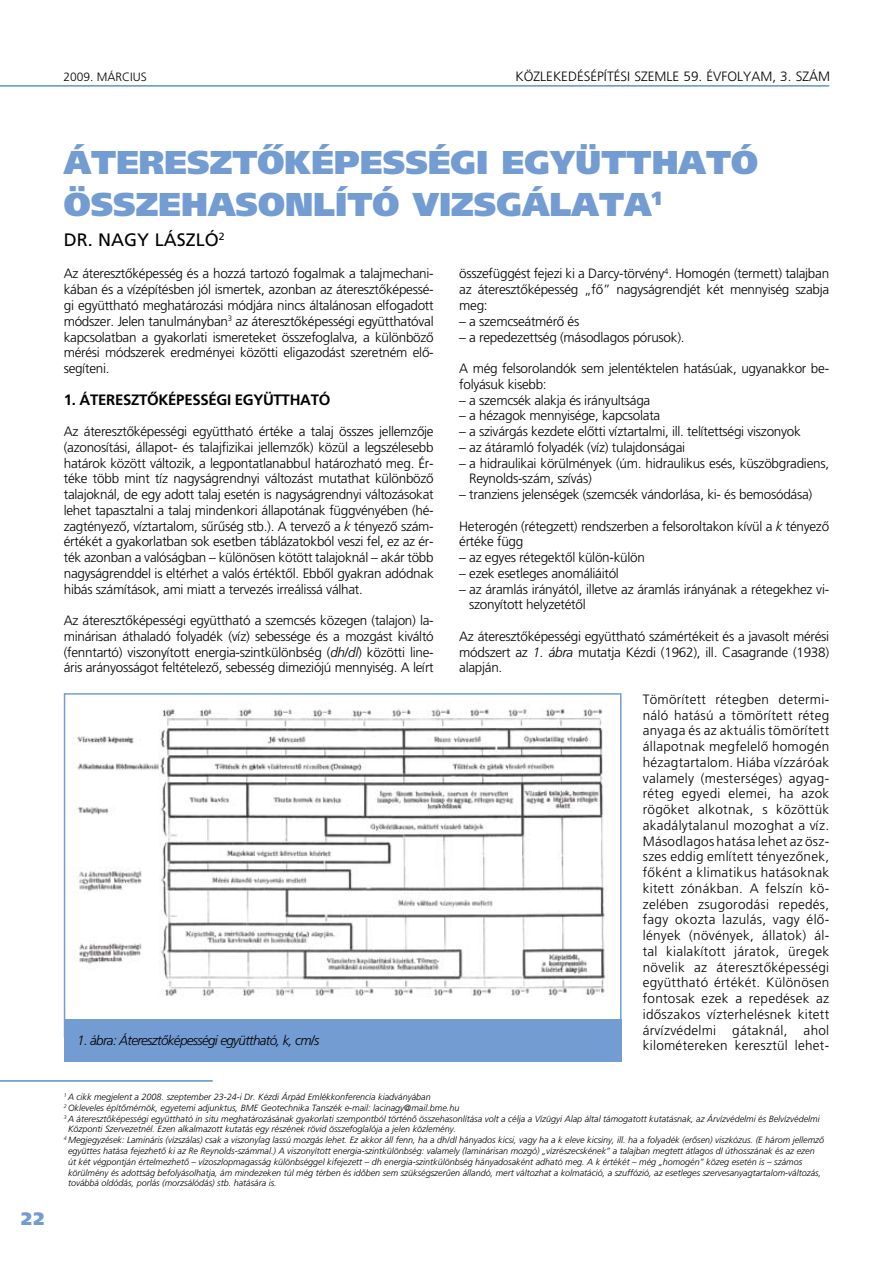
<style>
.page{position:relative;width:893px;height:1263px;background:#fff}
.page>*{position:absolute;margin:0;border:0;box-sizing:border-box;transform-origin:0 0}
.t1{font:900 33px/42px "Frutiger H";color:#739cd2}
.t2{font:18px "Frutiger H";color:#000}
.t3{font:900 18px "Frutiger H";color:#739cd2}
.t4{font:700 15px "Frutiger H";color:#000}
.t5{font:300 13.5px/15.8px "Frutiger H";letter-spacing:-.02em;color:#000;text-align:justify}
.t6{font:italic 300 13.5px "Frutiger H";letter-spacing:-.05em;color:#000}
.t7{font:300 13.5px "Frutiger H";color:#000}
.t8{font:300 12px "Frutiger H";color:#000}
.t9{font:italic 300 9px "Frutiger H";color:#000}
.s1{font-style:italic}
</style>
<div class="page">
<hr style="left:0;top:85px;width:829px;height:2px;background:#739cd2">
<hr style="left:0;top:1080px;width:213px;height:2px;background:#739cd2">
<img style="left:77px;top:703px;width:529px;height:294px">
<div style="left:64px;top:1019px;width:557px;height:42px;background:#739cd2"></div>
<p class="t8" style="left:63px;top:70px;width:85px">2009. MÁRCIUS</p>
<p class="t7" style="left:515px;top:69px;width:200px">KÖZLEKEDÉSÉPÍTÉSI SZEMLE 59. évfolyam</p>
<p class="t5" style="left:772px;top:69px;width:33px">, 3. szám</p>
<h2 class="t3" style="left:21px;top:1208px;width:13px">22</h2>
<h1 class="t1" style="left:64px;top:141px;width:695px">ÁTERESZTôKÉPESSÉGI EGYÜTTHATÓ<br>ÖSSZEHASONLÍTÓ VIZSGÁLATA<sup>1</sup></h1>
<h2 class="t2" style="left:64px;top:229px;width:162px">DR. NAGY LÁSZLÓ<sup>2</sup></h2>
<p class="t5" style="left:64px;top:266px;width:371px">Az áteresztôképesség és a hozzá tartozó fogalmak a talajmechani&shy;kában és a vízépítésben jól ismertek, azonban az áteresztôképessé&shy;gi együttható meghatározási módjára nincs általánosan elfogadott módszer. Jelen tanulmányban<sup>3</sup> az áteresztôképességi együtthatóval kapcsolatban a gyakorlati ismereteket összefoglalva, a különbözô mérési módszerek eredményei közötti eligazodást szeretném elô&shy;segíteni.</p>
<p class="t4" style="left:64px;top:390px;width:26px">1. ÁTERESZTÔKÉPESSÉ</p>
<p class="t4" style="left:217px;top:390px;width:47px">GI EGYÜTTH</p>
<p class="t4" style="left:300px;top:390px;width:21px">ATÓ</p>
<p class="t5" style="left:64px;top:423px;width:371px">Az áteresztôképességi együttható értéke a talaj összes jellemzôje (azonosítási, állapot- és talajfizikai jellemzôk) közül a legszélesebb határok között változik, a legpontatlanabbul határozható meg. Ér&shy;téke több mint tíz nagyságrendnyi változást mutathat különbözô talajoknál, de egy adott talaj esetén is nagyságrendnyi változásokat lehet tapasztalni a talaj mindenkori állapotának függvényében (hé&shy;zagtényezô, víztartalom, sûrûség stb.). A tervezô a <span class="s1">k</span> tényezô szám&shy;értékét a gyakorlatban sok esetben táblázatokból veszi fel, ez az ér&shy;ték azonban a valóságban – különösen kötött talajoknál – akár több nagyságrenddel is eltérhet a valós értéktôl. Ebbôl gyakran adódnak hibás számítások, ami miatt a tervezés irreálissá válhat.</p>
<p class="t5" style="left:64px;top:612px;width:371px">Az áteresztôképességi együttható a szemcsés közegen (talajon) la&shy;minárisan áthaladó folyadék (víz) sebessége és a mozgást kiváltó (fenntartó) viszonyított energia-szintkülönbség (<span class="s1">dh</span>/<span class="s1">dl</span>) közötti line&shy;áris arányosságot feltételezô, sebesség dimeziójú mennyiség. A leírt</p>
<p class="t6" style="left:77px;top:1033px;width:243px">1. ábra: Áteresztôképességi együttható, k, cm/s</p>
<p class="t5" style="left:459px;top:266px;width:371px">összefüggést fejezi ki a Darcy-törvény<sup>4</sup>. Homogén (termett) talajban az áteresztôképesség „fô” nagyságrendjét két mennyiség szabja meg:</p>
<p class="t5" style="left:459px;top:313px;width:122px">– a szemcseátmérô és</p>
<p class="t5" style="left:459px;top:329px;width:227px">– a repedezettség (másodlagos pórusok).</p>
<p class="t5" style="left:459px;top:360px;width:371px">A még felsorolandók sem jelentéktelen hatásúak, ugyanakkor be&shy;folyásuk kisebb:</p>
<p class="t5" style="left:459px;top:392px;width:193px">– a szemcsék alakja és irányultsága</p>
<p class="t5" style="left:459px;top:408px;width:203px">– a hézagok mennyisége, kapcsolata</p>
<p class="t5" style="left:459px;top:423px;width:343px">– a szivárgás kezdete elôtti víztartalmi, ill. telítettségi viszonyok</p>
<p class="t5" style="left:459px;top:439px;width:227px">– az átáramló folyadék (víz) tulajdonságai</p>
<p class="t5" style="left:469px;top:455px;width:361px;text-indent:-10px">– a hidraulikai körülmények (úm. hidraulikus esés, küszöbgradiens,<br>Reynolds-szám, szívás)</p>
<p class="t5" style="left:459px;top:486px;width:355px">– tranziens jelenségek (szemcsék vándorlása, ki- és bemosódása)</p>
<p class="t5" style="left:459px;top:518px;width:371px">Heterogén (rétegzett) rendszerben a felsoroltakon kívül a <span class="s1">k</span> tényezô értéke függ</p>
<p class="t5" style="left:459px;top:549px;width:187px">– az egyes rétegektôl külön-külön</p>
<p class="t5" style="left:459px;top:565px;width:161px">– ezek esetleges anomáliáitól</p>
<p class="t5" style="left:469px;top:581px;width:361px;text-indent:-10px">– az áramlás irányától, illetve az áramlás irányának a rétegekhez vi&shy;szonyított helyzetétôl</p>
<p class="t5" style="left:459px;top:628px;width:371px">Az áteresztôképességi együttható számértékeit és a javasolt mérési módszert az <span class="s1">1. ábra</span> mutatja Kézdi (1962), ill. Casagrande (1938) alapján.</p>
<p class="t5" style="left:643px;top:691px;width:188px">Tömörített rétegben determi&shy;náló hatású a tömörített réteg anyaga és az aktuális tömörített állapotnak megfelelô homogén hézagtartalom. Hiába vízzáróak valamely (mesterséges) agyag&shy;réteg egyedi elemei, ha azok rögöket alkotnak, s közöttük akadálytalanul mozoghat a víz.<br>Másodlagos hatása lehet az ös - szes eddig említett tényezônek, fôként a klimatikus hatásoknak kitett zónákban. A felszín kö&shy;zelében zsugorodási repedés, fagy okozta lazulás, vagy élô&shy;lények (növények, állatok) ál&shy;tal kialakított járatok, üregek növelik az áteresztôképességi együttható értékét. Különösen fontosak ezek a repedések az idôszakos vízterhelésnek kitett árvízvédelmi gátaknál, ahol kilométereken keresztül lehet-</p>
<p class="t9" style="left:64px;top:1092px;width:368px"><sup>1</sup> A cikk megjelent a 2008. szeptember 23-24-i Dr. Kézdi Árpád Emlékkonferencia kiadványában</p>
<p class="t9" style="left:64px;top:1102px;width:397px"><sup>2</sup> Okleveles építômérnök, egyetemi adjunktus, BME Geotechnika Tanszék e-mail: lacinagy@mail.bme.hu</p>
<p class="t9" style="left:64px;top:1113px;width:757px"><sup>3</sup> A áteresztôképességi együttható in situ meghatározásának gyakorlati szempontból történô összehasonlítása volt a célja a Vízügyi Alap által támogatott kutatásnak, az Árvízvédelmi és Belvízvédelmi</p>
<p class="t9" style="left:68px;top:1124px;width:389px">Központi Szervezetnél. Ezen alkalmazott kutatás egy részének rövid összefoglalója a jelen közlemény.</p>
<p class="t9" style="left:64px;top:1135px;width:762px"><sup>4</sup> Megjegyzések: Lamináris (vízszálas) csak a viszonylag lassú mozgás lehet. Ez akkor áll fenn, ha a dh/dl hányados kicsi, vagy ha a k eleve kicsiny, ill. ha a folyadék (erôsen) viszkózus. (E három jellemzô</p>
<p class="t9" style="left:68px;top:1146px;width:748px">együttes hatása fejezhetô ki az Re Reynolds-számmal.) A viszonyított energia-szintkülönbség: valamely (laminárisan mozgó) „vízrészecskének” a talajban megtett átlagos dl úthosszának és az ezen</p>
<p class="t9" style="left:68px;top:1156px;width:736px">út két végpontján értelmezhetô – vízoszlopmagasság különbséggel kifejezett – dh energia-szintkülönbség hányadosaként adható meg. A k értékét – még „homogén” közeg esetén is – számos</p>
<p class="t9" style="left:68px;top:1167px;width:755px">körülmény és adottság befolyásolhatja, ám mindezeken túl még térben és idôben sem szükségszerûen állandó, mert változhat a kolmatáció, a szuffózió, az esetleges szervesanyagtartalom-változás,</p>
<p class="t9" style="left:68px;top:1178px;width:210px">továbbá oldódás, porlás (morzsálódás) stb. hatására is.</p>
</div>
